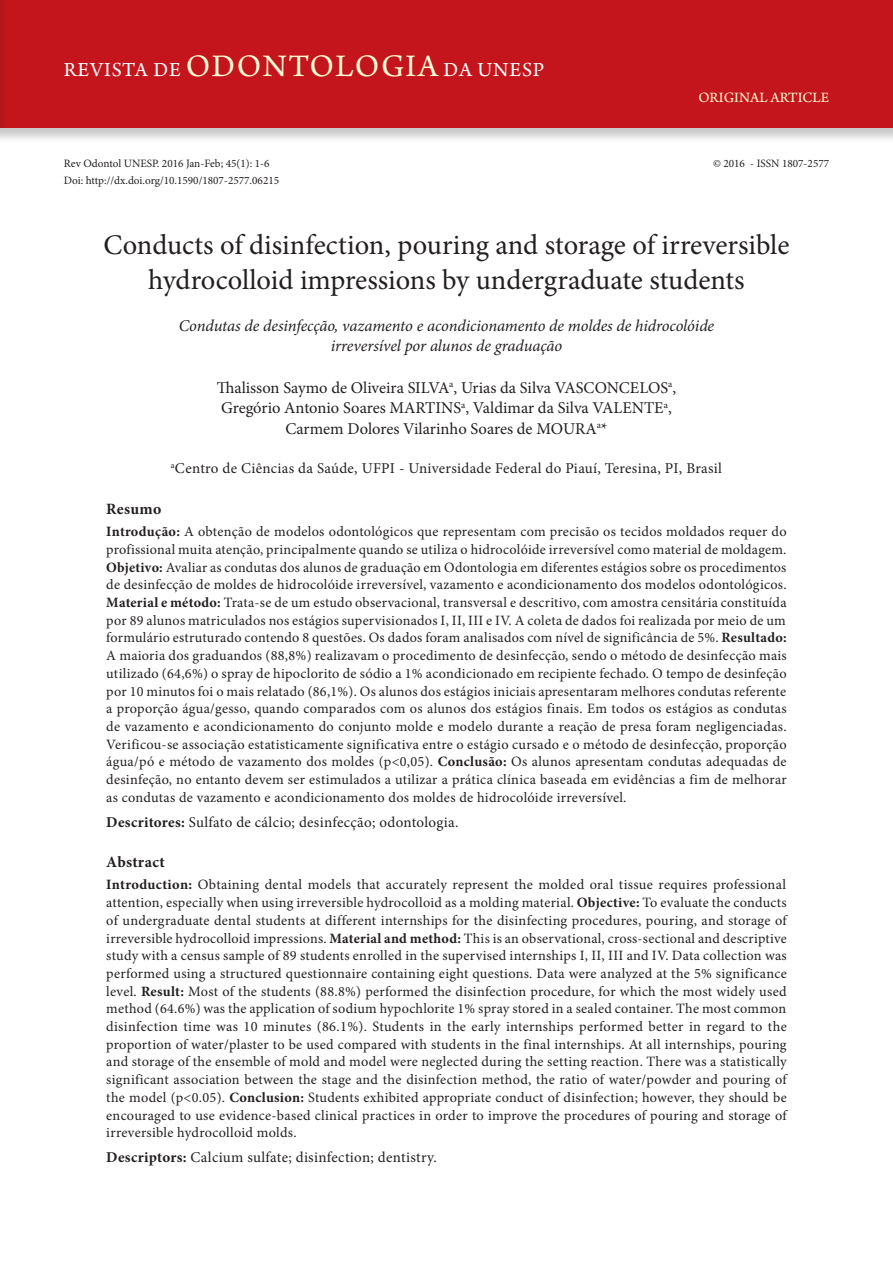
<style>
.page{position:relative;width:893px;height:1263px;background:#fff}
.page>*{position:absolute;margin:0;border:0;box-sizing:border-box;transform-origin:0 0}
.ArticleTitle{font:28.5px/34.8px "Minion Pro";color:#231f20;text-align:center}
.t1{font:21px "Arno Pro";letter-spacing:.04em;color:#fff}
.Authors{font:16.5px/20.4px "Minion Pro";color:#231f20;text-align:center}
.ArticleTitle-Trans1{font:italic 16.5px/20.4px "Minion Pro";letter-spacing:-.005em;color:#231f20;text-align:center}
.AbstractTitle{font:700 15.75px "Minion Pro";letter-spacing:.02em;color:#231f20}
.AbstractTitle-Trans1{font:700 15.75px "Minion Pro";letter-spacing:.02em;color:#231f20}
.Affiliations{font:15px "Minion Pro";letter-spacing:.02em;color:#231f20}
.Keywords-Trans1{font:15px "Minion Pro";letter-spacing:.02em;color:#231f20}
.Keywords{font:15px "Minion Pro";letter-spacing:.02em;color:#231f20}
.ArticleTypeAlt{font:15px "Arno Pro";color:#fffcd5}
.Abstract-Trans1{font:14.25px/17.7px "Minion Pro";letter-spacing:.02em;color:#231f20;text-align:justify}
.Abstract{font:14.25px/17.7px "Minion Pro";letter-spacing:.015em;color:#231f20;text-align:justify}
.HeaderMasterA{font:11.25px "Minion Pro";color:#231f20}
.s1{font-size:33px;color:#fffcd5}
.s2{font-weight:700}
</style>
<div class="page">
<div style="left:0;top:0;width:893px;height:144px;background:#231f20;opacity:.25"></div>
<div style="left:0;top:0;width:893px;height:128px;background:#c4151c"></div>
<div style="left:0;top:0;width:8px;height:144px;background:#231f20;opacity:.25"></div>
<h2 class="t1" style="left:64px;top:58px;width:482px">REVISTA DE <span class="s1">ODONTOLOGIA</span> DA UNESP</h2>
<p class="ArticleTypeAlt" style="left:698px;top:89px;width:132px">ORIGINAL ARTICLE</p>
<p class="HeaderMasterA" style="left:64px;top:156px;width:207px">Rev Odontol UNESP. 2016 Jan-Feb; 45(1): 1-6</p>
<p class="HeaderMasterA" style="left:713px;top:156px;width:118px">© 2016 - ISSN 1807-2577</p>
<p class="HeaderMasterA" style="left:64px;top:173px;width:217px">Doi: http://dx.doi.org/10.1590/1807-2577.06215</p>
<p class="ArticleTitle" style="left:103px;top:228px;width:688px">Conducts of disinfection, pouring and storage of irreversible hydrocolloid impressions by undergraduate students</p>
<p class="ArticleTitle-Trans1" style="left:179px;top:315px;width:537px">Condutas de desinfecção, vazamento e acondicionamento de moldes de hidrocolóide irreversível por alunos de graduação</p>
<p class="Authors" style="left:217px;top:377px;width:461px">Thalisson Saymo de Oliveira SILVA<sup>a</sup>, Urias da Silva VASCONCELOS<sup>a</sup>,<br>Gregório Antonio Soares MARTINS<sup>a</sup>, Valdimar da Silva VALENTE<sup>a</sup>,<br>Carmem Dolores Vilarinho Soares de MOURA<sup>a</sup>*</p>
<p class="Affiliations" style="left:171px;top:459px;width:553px"><sup>a</sup>Centro de Ciências da Saúde, UFPI - Universidade Federal do Piauí, Teresina, PI, Brasil</p>
<p class="AbstractTitle-Trans1" style="left:106px;top:498px;width:56px">Resumo</p>
<p class="Abstract-Trans1" style="left:106px;top:523px;width:682px"><span class="s2">Introdução:</span> A obtenção de modelos odontológicos que representam com precisão os tecidos moldados requer do profissional muita atenção, principalmente quando se utiliza o hidrocolóide irreversível como material de moldagem.<br><span class="s2">Objetivo:</span> Avaliar as condutas dos alunos de graduação em Odontologia em diferentes estágios sobre os procedimentos de desinfecção de moldes de hidrocolóide irreversível, vazamento e acondicionamento dos modelos odontológicos.<br><span class="s2">Material e método:</span> Trata-se de um estudo observacional, transversal e descritivo, com amostra censitária constituída por 89 alunos matriculados nos estágios supervisionados I, II, III e IV. A coleta de dados foi realizada por meio de um formulário estruturado contendo 8 questões. Os dados foram analisados com nível de significância de 5%. <span class="s2">Resultado:<br></span>A maioria dos graduandos (88,8%) realizavam o procedimento de desinfecção, sendo o método de desinfecção mais utilizado (64,6%) o spray de hipoclorito de sódio a 1% acondicionado em recipiente fechado. O tempo de desinfeção por 10 minutos foi o mais relatado (86,1%). Os alunos dos estágios iniciais apresentaram melhores condutas referente a proporção água/gesso, quando comparados com os alunos dos estágios finais. Em todos os estágios as condutas de vazamento e acondicionamento do conjunto molde e modelo durante a reação de presa foram negligenciadas.<br>Verificou-se associação estatisticamente significativa entre o estágio cursado e o método de desinfecção, proporção água/pó e método de vazamento dos moldes (p&lt;0,05). <span class="s2">Conclusão:</span> Os alunos apresentam condutas adequadas de desinfeção, no entanto devem ser estimulados a utilizar a prática clínica baseada em evidências a fim de melhorar as condutas de vazamento e acondicionamento dos moldes de hidrocolóide irreversível.</p>
<p class="Keywords-Trans1" style="left:106px;top:812px;width:354px"><span class="s2">Descritores:</span> Sulfato de cálcio; desinfecção; odontologia.</p>
<p class="AbstractTitle" style="left:106px;top:851px;width:60px">Abstract</p>
<p class="Abstract" style="left:106px;top:876px;width:682px"><span class="s2">Introduction:</span> Obtaining dental models that accurately represent the molded oral tissue requires professional attention, especially when using irreversible hydrocolloid as a molding material. <span class="s2">Objective:</span> To evaluate the conducts of undergraduate dental students at different internships for the disinfecting procedures, pouring, and storage of irreversible hydrocolloid impressions. <span class="s2">Material and method:</span> This is an observational, cross-sectional and descriptive study with a census sample of 89 students enrolled in the supervised internships I, II, III and IV. Data collection was performed using a structured questionnaire containing eight questions. Data were analyzed at the 5% significance level. <span class="s2">Result:</span> Most of the students (88.8%) performed the disinfection procedure, for which the most widely used method (64.6%) was the application of sodium hypochlorite 1% spray stored in a sealed container. The most common disinfection time was 10 minutes (86.1%). Students in the early internships performed better in regard to the proportion of water/plaster to be used compared with students in the final internships. At all internships, pouring and storage of the ensemble of mold and model were neglected during the setting reaction. There was a statistically significant association between the stage and the disinfection method, the ratio of water/powder and pouring of the model (p&lt;0.05). <span class="s2">Conclusion:</span> Students exhibited appropriate conduct of disinfection; however, they should be encouraged to use evidence-based clinical practices in order to improve the procedures of pouring and storage of irreversible hydrocolloid molds.</p>
<p class="Keywords" style="left:106px;top:1147px;width:332px"><span class="s2">Descriptors:</span> Calcium sulfate; disinfection; dentistry.</p>
</div>
